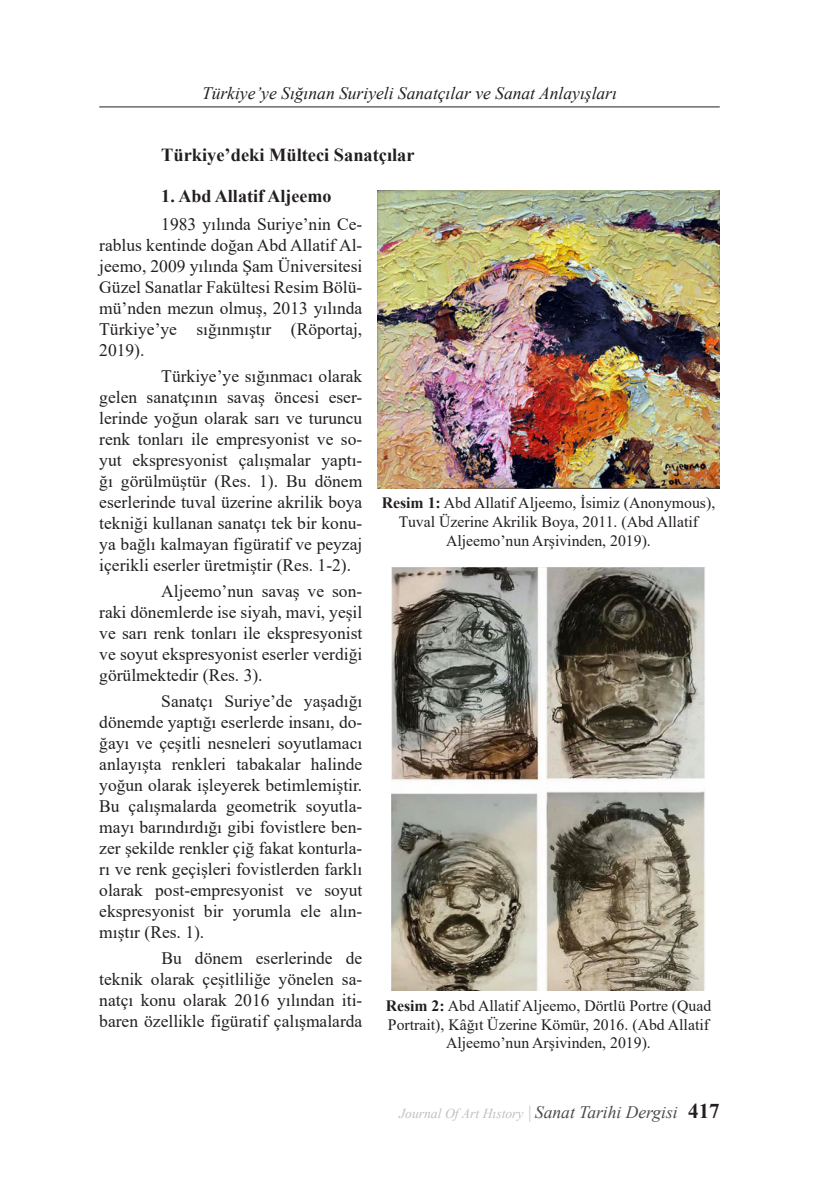
<style>
.page{position:relative;width:819px;height:1191px;background:#fff}
.page>*{position:absolute;margin:0;border:0;box-sizing:border-box;transform-origin:0 0}
.STD_-_ALT_BAŞLIK{font:700 18.38px "Times New Roman";color:#231f20}
.STD_-_ALT_BAŞLIK_2{font:700 18.03px "Times New Roman";color:#231f20}
.STD_-_Gövde_Metni{font:17.5px/21px "Times New Roman";color:#231f20;text-align:justify}
.t1{font:italic 17.5px "Times New Roman";color:#231f20}
.STD_-_Resim_Yazıları{font:15.75px/18.9px "Times New Roman";color:#231f20;text-align:center}
.t2{font:italic 13.65px "Times New Roman";color:#c0c0c0}
.s1{font-weight:700}
.s2{font-style:normal;font-size:17.5px}
.s3{font-size:17.5px;color:#494a4c}
.s4{font-weight:700;font-style:normal;font-size:21px;color:#231f20}
</style>
<div class="page">
<hr style="left:99px;top:107px;width:620px;height:1px;background:#231f20">
<img style="left:377px;top:190px;width:342px;height:298px">
<img style="left:391px;top:567px;width:314px;height:424px">
<p class="t1" style="left:202px;top:81px;width:416px">Türkiye’ye Sığınan Suriyeli Sanatçılar ve Sanat Anlayışları</p>
<p class="STD_-_ALT_BAŞLIK" style="left:161px;top:142px;width:255px">Türkiye’deki Mülteci Sanatçılar</p>
<p class="STD_-_ALT_BAŞLIK_2" style="left:161px;top:182px;width:172px">1. Abd Allatif Aljeemo</p>
<p class="STD_-_Gövde_Metni" style="left:99px;top:213px;width:264px;text-indent:62px">1983 yılında Suriye’nin Ce&shy;rablus kentinde doğan Abd Allatif Al&shy;jeemo, 2009 yılında Şam Üniversitesi Güzel Sanatlar Fakültesi Resim Bölü&shy;mü’nden mezun olmuş, 2013 yılında Türkiye’ye sığınmıştır (Röportaj, 2019).</p>
<p class="STD_-_Gövde_Metni" style="left:99px;top:365px;width:264px;text-indent:62px">Türkiye’ye sığınmacı olarak gelen sanatçının savaş öncesi eser&shy;lerinde yoğun olarak sarı ve turuncu renk tonları ile empresyonist ve so&shy;yut ekspresyonist çalışmalar yaptı&shy;ğı görülmüştür (Res. 1). Bu dönem eserlerinde tuval üzerine akrilik boya tekniği kullanan sanatçı tek bir konu&shy;ya bağlı kalmayan figüratif ve peyzaj içerikli eserler üretmiştir (Res. 1-2).</p>
<p class="STD_-_Gövde_Metni" style="left:99px;top:580px;width:264px;text-indent:62px">Aljeemo’nun savaş ve son&shy;raki dönemlerde ise siyah, mavi, yeşil ve sarı renk tonları ile ekspresyonist ve soyut ekspresyonist eserler verdiği görülmektedir (Res. 3).</p>
<p class="STD_-_Gövde_Metni" style="left:99px;top:690px;width:264px;text-indent:62px">Sanatçı Suriye’de yaşadığı dönemde yaptığı eserlerde insanı, do&shy;ğayı ve çeşitli nesneleri soyutlamacı anlayışta renkleri tabakalar halinde yoğun olarak işleyerek betimlemiştir.<br>Bu çalışmalarda geometrik soyutla&shy;mayı barındırdığı gibi fovistlere ben&shy;zer şekilde renkler çiğ fakat konturla&shy;rı ve renk geçişleri fovistlerden farklı olarak post-empresyonist ve soyut ekspresyonist bir yorumla ele alın&shy;mıştır (Res. 1).</p>
<p class="STD_-_Gövde_Metni" style="left:99px;top:947px;width:264px;text-indent:62px">Bu dönem eserlerinde de teknik olarak çeşitliliğe yönelen sa&shy;natçı konu olarak 2016 yılından iti&shy;baren özellikle figüratif çalışmalarda</p>
<p class="STD_-_Resim_Yazıları" style="left:381px;top:492px;width:335px"><span class="s1">Resim 1:</span> Abd Allatif Aljeemo, İsimiz (Anonymous),<br>Tuval Üzerine Akrilik Boya, 2011. (Abd Allatif<br>Aljeemo’nun Arşivinden, 2019).</p>
<p class="STD_-_Resim_Yazıları" style="left:385px;top:995px;width:327px"><span class="s1">Resim 2:</span> Abd Allatif Aljeemo, Dörtlü Portre (Quad<br>Portrait), Kâğıt Üzerine Kömür, 2016. (Abd Allatif<br>Aljeemo’nun Arşivinden, 2019).</p>
<p class="t2" style="left:399px;top:1104px;width:322px">Journal Of Art Hıstory <span class="s2">|</span> <span class="s3">Sanat Tarihi Dergisi</span> <span class="s4">417</span></p>
</div>
